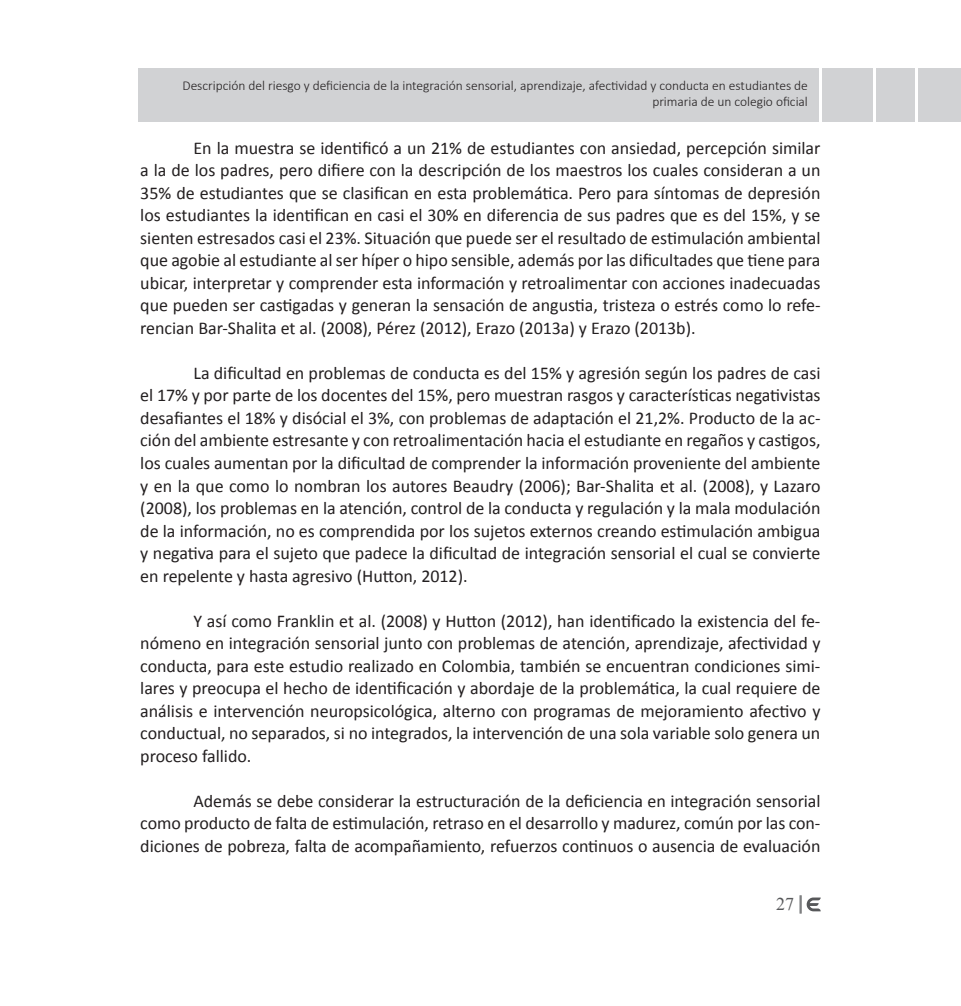
<style>
.page{position:relative;width:961px;height:1006px;background:#fff}
.page>*{position:absolute;margin:0;border:0;box-sizing:border-box;transform-origin:0 0}
.t1{font:18px/22.5px "Calibri";color:#231f20;text-align:justify}
.t2{font:18px "Times New Roman";color:#57585a}
.t3{font:300 13.5px/16.5px "Calibri";color:#231f20;text-align:right}
</style>
<div class="page">
<div style="left:876px;top:68px;width:39px;height:53px;background:#d1d2d4"></div>
<div style="left:918px;top:68px;width:43px;height:53px;background:#d1d2d4"></div>
<div style="left:822px;top:68px;width:51px;height:53px;background:#d1d2d4"></div>
<div style="left:139px;top:68px;width:680px;height:53px;background:#d1d2d4"></div>
<svg style="left:800px;top:895px;width:21px;height:18px"></svg>
<p class="t3" style="left:183px;top:77px;width:627px">Descripción del riesgo y deficiencia de la integración sensorial, aprendizaje, afectividad y conducta en estudiantes de primaria de un colegio oficial</p>
<p class="t1" style="left:140px;top:136px;width:682px;text-indent:53px">En la muestra se identificó a un 21% de estudiantes con ansiedad, percepción similar a la de los padres, pero difiere con la descripción de los maestros los cuales consideran a un 35% de estudiantes que se clasifican en esta problemática. Pero para síntomas de depresión los estudiantes la identifican en casi el 30% en diferencia de sus padres que es del 15%, y se sienten estresados casi el 23%. Situación que puede ser el resultado de estimulación ambiental que agobie al estudiante al ser híper o hipo sensible, además por las dificultades que tiene para ubicar, interpretar y comprender esta información y retroalimentar con acciones inadecuadas que pueden ser castigadas y generan la sensación de angustia, tristeza o estrés como lo refe&shy;rencian Bar-Shalita et al. (2008), Pérez (2012), Erazo (2013a) y Erazo (2013b).</p>
<p class="t1" style="left:140px;top:361px;width:682px;text-indent:53px">La dificultad en problemas de conducta es del 15% y agresión según los padres de casi el 17% y por parte de los docentes del 15%, pero muestran rasgos y características negativistas desafiantes el 18% y disócial el 3%, con problemas de adaptación el 21,2%. Producto de la ac&shy;ción del ambiente estresante y con retroalimentación hacia el estudiante en regaños y castigos, los cuales aumentan por la dificultad de comprender la información proveniente del ambiente y en la que como lo nombran los autores Beaudry (2006); Bar-Shalita et al. (2008), y Lazaro (2008), los problemas en la atención, control de la conducta y regulación y la mala modulación de la información, no es comprendida por los sujetos externos creando estimulación ambigua y negativa para el sujeto que padece la dificultad de integración sensorial el cual se convierte en repelente y hasta agresivo (Hutton, 2012).</p>
<p class="t1" style="left:140px;top:608px;width:682px;text-indent:53px">Y así como Franklin et al. (2008) y Hutton (2012), han identificado la existencia del fe&shy;nómeno en integración sensorial junto con problemas de atención, aprendizaje, afectividad y conducta, para este estudio realizado en Colombia, también se encuentran condiciones simi&shy;lares y preocupa el hecho de identificación y abordaje de la problemática, la cual requiere de análisis e intervención neuropsicológica, alterno con programas de mejoramiento afectivo y conductual, no separados, si no integrados, la intervención de una sola variable solo genera un proceso fallido.</p>
<p class="t1" style="left:140px;top:788px;width:682px;text-indent:53px">Además se debe considerar la estructuración de la deficiencia en integración sensorial como producto de falta de estimulación, retraso en el desarrollo y madurez, común por las con&shy;diciones de pobreza, falta de acompañamiento, refuerzos continuos o ausencia de evaluación</p>
<p class="t2" style="left:776px;top:892px;width:19px">27</p>
</div>
